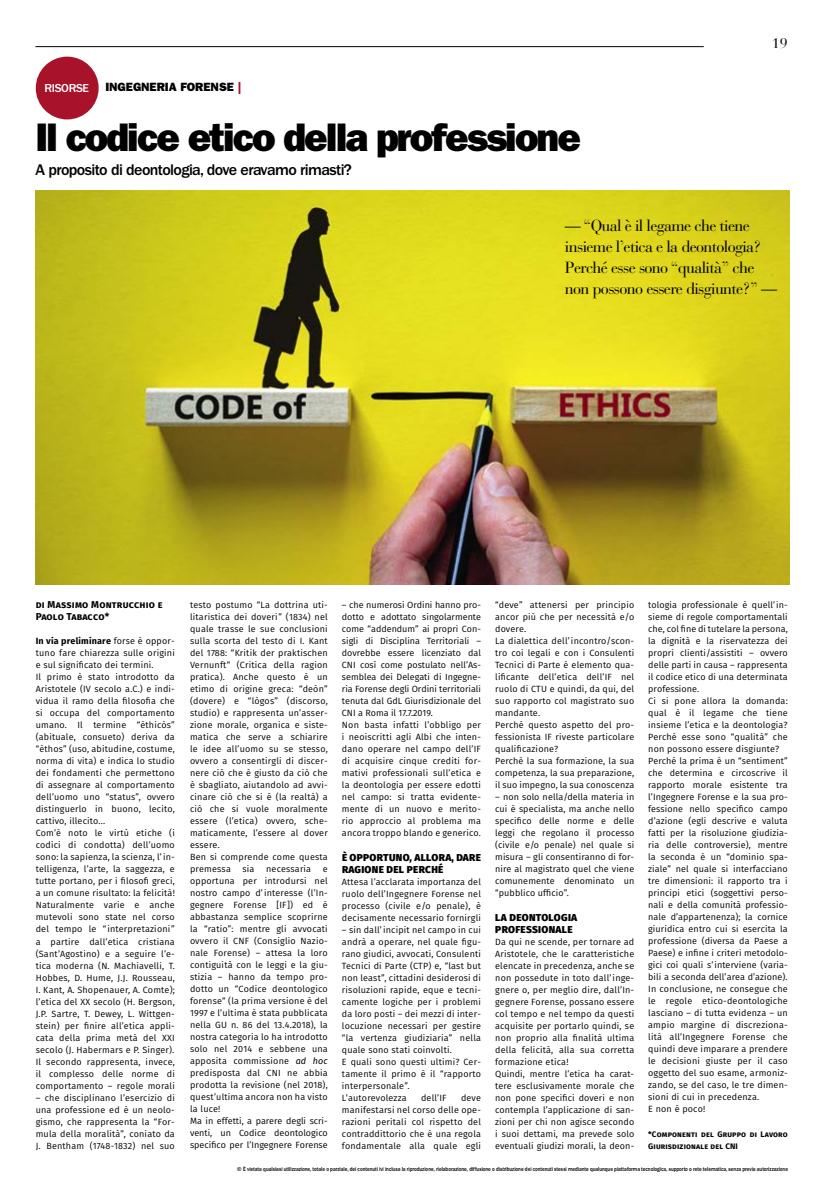
<style>
.page{position:relative;width:823px;height:1191px;background:#fff}
.page>*{position:absolute;margin:0;border:0;box-sizing:border-box;transform-origin:0 0}
.t1{font:40px "ITC Franklin Gothic Std Hvy";letter-spacing:-.05em;color:#000}
.t2{font:16px/21px "Bauer Bodoni Std";letter-spacing:-.04em;color:#000}
.t3{font:500 16px "ITC Franklin Gothic Std";letter-spacing:-.04em;color:#000}
.t4{font:14px "Bauer Bodoni Std";color:#000}
.t5{font:12px "ITC Franklin Gothic Std Hvy";color:#000}
.t6{font:500 12px "ITC Franklin Gothic Std";letter-spacing:-.03em;color:#fff}
.t7{font:800 10px/12px "Fira Sans";letter-spacing:.03em;color:#000}
.t8{font:700 10px/12px "Fira Sans";letter-spacing:.02em;color:#000}
.t9{font:9px/12px "Fira Sans";letter-spacing:.02em;color:#000}
.t10{font:9px/12px "Fira Sans";color:#000}
.t11{font:700 8px/12px "Fira Sans";letter-spacing:.02em;color:#000}
.t12{font:500 6px "Franklin Gothic";letter-spacing:-.01em;color:#000}
.s1{color:#a9132a}
.s2{font-weight:700}
.s3{font-style:italic}
</style>
<div class="page">
<hr style="left:35px;top:46px;width:668px;height:1px;background:#000">
<img style="left:36px;top:190px;width:752px;height:394px">
<div style="left:36px;top:57px;width:63px;height:62px;background:#a9132a;border-radius:50%"></div>
<h3 class="t6" style="left:45px;top:81px;width:46px">RISORSE</h3>
<h3 class="t5" style="left:105px;top:80px;width:137px">INGEGNERIA FORENSE <span class="s1">|</span></h3>
<h1 class="t1" style="left:35px;top:114px;width:546px">Il codice etico della professione</h1>
<h2 class="t3" style="left:35px;top:161px;width:318px">A proposito di deontologia, dove eravamo rimasti?</h2>
<h3 class="t4" style="left:771px;top:35px;width:17px">19</h3>
<h2 class="t2" style="left:564px;top:215px;width:214px">— “Qual è il legame che tiene insieme l’etica e la deontologia?<br>Perché esse sono “qualità” che non possono essere disgiunte?” —</h2>
<p class="t8" style="left:36px;top:598px;width:128px">di Massimo Montrucchio e<br>Paolo Tabacco*</p>
<p class="t9" style="left:36px;top:635px;width:140px"><span class="s2">In via preliminare</span> forse è oppor&shy;tuno fare chiarezza sulle origini e sul significato dei termini.<br>Il primo è stato introdotto da<br>Aristotele (IV secolo a.C.) e indi&shy;vidua il ramo della filosofia che si occupa del comportamento umano. Il termine “èthicòs” (abituale, consueto) deriva da “èthos” (uso, abitudine, costume, norma di vita) e indica lo studio dei fondamenti che permettono di assegnare al comportamento dell’uomo uno “status”, ovvero distinguerlo in buono, lecito, cattivo, illecito...<br>Com’è noto le virtù etiche (i codici di condotta) dell’uomo sono: la sapienza, la scienza, l’in&shy;telligenza, l’arte, la saggezza, e tutte portano, per i filosofi greci, a un comune risultato: la felicità!<br>Naturalmente varie e anche mutevoli sono state nel corso del tempo le “interpretazioni” a partire dall’etica cristiana (Sant’Agostino) e a seguire l’e&shy;tica moderna (N. Machiavelli, T.<br>Hobbes, D. Hume, J.J. Rousseau,<br>I. Kant, A. Shopenauer, A. Comte); l’etica del XX secolo (H. Bergson,<br>J.P. Sartre, T. Dewey, L. Wittgen&shy;stein) per finire all’etica appli&shy;cata della prima metà del XXI secolo (J. Habermars e P. Singer).<br>Il secondo rappresenta, invece, il complesso delle norme di comportamento – regole morali</p>
<p class="t9" style="left:36px;top:1091px;width:140px;text-align:justify">– che disciplinano l’esercizio di una professione ed è un neolo&shy;gismo, che rappresenta la “For&shy;mula della moralità”, coniato da J. Bentham (1748-1832) nel suo</p>
<p class="t9" style="left:190px;top:599px;width:139px">testo postumo “La dottrina uti&shy;litaristica dei doveri” (1834) nel quale trasse le sue conclusioni sulla scorta del testo di I. Kant del 1788: “Kritik der praktischen<br>Vernunft“ (Critica della ragion pratica). Anche questo è un etimo di origine greca: “deòn” (dovere) e “lògos” (discorso, studio) e rappresenta un’asser&shy;zione morale, organica e siste&shy;matica che serve a schiarire le idee all’uomo su se stesso, ovvero a consentirgli di discer&shy;nere ciò che è giusto da ciò che è sbagliato, aiutandolo ad avvi&shy;cinare ciò che si è (la realtà) a ciò che si vuole moralmente essere (l’etica) ovvero, sche&shy;maticamente, l’essere al dover essere.<br>Ben si comprende come questa premessa</p>
<p class="t9" style="left:242px;top:863px;width:13px">sia</p>
<p class="t9" style="left:266px;top:863px;width:47px">necessaria</p>
<p class="t9" style="left:190px;top:863px;width:139px;text-indent:133px">e opportuna per introdursi nel nostro campo d’interesse (l’In&shy;gegnere Forense [IF]) ed è abbastanza semplice scoprirne la “ratio”: mentre gli avvocati ovvero il CNF (Consiglio Nazio&shy;nale Forense) – attesa la loro contiguità con le leggi e la giu&shy;stizia – hanno da tempo pro&shy;dotto un “Codice deontologico forense“ (la prima versione è del<br>1997 e l’ultima è stata pubblicata nella GU n. 86 del 13.4.2018), la nostra categoria lo ha introdotto solo nel 2014 e sebbene una apposita commissione <span class="s3">ad hoc </span>predisposta dal CNI ne abbia prodotta la revisione (nel 2018), quest’ultima ancora non ha visto la luce!<br>Ma in effetti, a parere degli scri&shy;venti, un Codice deontologico specifico per l’Ingegnere Forense</p>
<p class="t10" style="left:342px;top:599px;width:140px">– che numerosi Ordini hanno pro&shy;dotto e adottato singolarmente come “addendum” ai propri Con&shy;sigli di Disciplina Territoriali – dovrebbe essere licenziato dal<br>CNI così come postulato nell’As&shy;semblea dei Delegati di Ingegne&shy;ria Forense degli Ordini territoriali tenuta dal GdL Giurisdizionale del<br>CNI a Roma il 17.7.2019.<br>Non basta infatti l’obbligo per i neoiscritti agli Albi che inten&shy;dano operare nel campo dell’IF di acquisire cinque crediti for&shy;mativi professionali sull’etica e la deontologia per essere edotti nel campo: si tratta evidente&shy;mente di un nuovo e merito&shy;rio approccio al problema ma ancora troppo blando e generico.</p>
<p class="t7" style="left:342px;top:850px;width:140px">È OPPORTUNO, ALLORA, DARE<br>RAGIONE DEL PERCHÉ</p>
<p class="t9" style="left:342px;top:875px;width:140px;text-align:justify">Attesa l’acclarata importanza del ruolo dell’Ingegnere Forense nel processo (civile e/o penale), è decisamente necessario fornirgli</p>
<p class="t9" style="left:342px;top:923px;width:140px">– sin dall’incipit nel campo in cui andrà a operare, nel quale figu&shy;rano giudici, avvocati, Consulenti<br>Tecnici di Parte (CTP) e, “last but non least”, cittadini desiderosi di risoluzioni rapide, eque e tecni&shy;camente logiche per i problemi da loro posti – dei mezzi di inter&shy;locuzione necessari per gestire “la vertenza giudiziaria” nella quale sono stati coinvolti.<br>E quali sono questi ultimi? Cer&shy;tamente il primo è il “rapporto interpersonale”.<br>L’autorevolezza</p>
<p class="t9" style="left:421px;top:1091px;width:27px">dell’IF</p>
<p class="t9" style="left:342px;top:1091px;width:140px;text-align:justify;text-indent:119px">deve manifestarsi nel corso delle ope&shy;razioni peritali col rispetto del contraddittorio che è una regola fondamentale alla quale egli</p>
<p class="t9" style="left:495px;top:599px;width:140px">“deve” attenersi per principio ancor più che per necessità e/o dovere.<br>La dialettica dell’incontro/scon&shy;tro coi legali e con i Consulenti<br>Tecnici di Parte è elemento qua&shy;lificante dell’etica dell’IF nel ruolo di CTU e quindi, da qui, del suo rapporto col magistrato suo mandante.<br>Perché questo aspetto del pro&shy;fessionista IF riveste particolare qualificazione?<br>Perché la sua formazione, la sua competenza, la sua preparazione, il suo impegno, la sua conoscenza</p>
<p class="t9" style="left:495px;top:791px;width:140px;text-align:justify">– non solo nella/della materia in cui è specialista, ma anche nello specifico delle norme e delle leggi che regolano il processo (civile e/o penale) nel quale si misura – gli consentiranno di for&shy;nire al magistrato quel che viene comunemente denominato un “pubblico ufficio”.</p>
<p class="t7" style="left:495px;top:910px;width:83px">LA DEONTOLOGIA<br>PROFESSIONALE</p>
<p class="t9" style="left:495px;top:935px;width:140px">Da qui ne scende, per tornare ad<br>Aristotele, che le caratteristiche elencate in precedenza, anche se non possedute in toto dall’inge&shy;gnere o, per meglio dire, dall’In&shy;gegnere Forense, possano essere col tempo e nel tempo da questi acquisite per portarlo quindi, se non proprio alla finalità ultima della felicità, alla sua corretta formazione etica!<br>Quindi, mentre l’etica ha carat&shy;tere esclusivamente morale che non pone specifici doveri e non contempla l’applicazione di san&shy;zioni per chi non agisce secondo i suoi dettami, ma prevede solo eventuali giudizi morali, la deon-</p>
<p class="t9" style="left:647px;top:599px;width:141px">tologia professionale è quell’in&shy;sieme di regole comportamentali che, col fine di tutelare la persona, la dignità e la riservatezza dei propri clienti/assistiti – ovvero delle parti in causa – rappresenta il codice etico di una determinata professione.<br>Ci si pone allora la domanda: qual è il legame che tiene insieme l’etica e la deontologia?<br>Perché esse sono “qualità” che non possono essere disgiunte?<br>Perché la prima è un “sentiment” che determina e circoscrive il rapporto morale esistente tra l’Ingegnere Forense e la sua pro&shy;fessione nello specifico campo d’azione (egli descrive e valuta fatti per la risoluzione giudizia&shy;ria delle controversie), mentre la seconda è un “dominio spa&shy;ziale” nel quale si interfacciano tre dimensioni: il rapporto tra i principi etici (soggettivi perso&shy;nali e della comunità professio&shy;nale d’appartenenza); la cornice giuridica entro cui si esercita la professione (diversa da Paese a<br>Paese) e infine i criteri metodolo&shy;gici coi quali s’interviene (varia&shy;bili a seconda dell’area d’azione).<br>In conclusione, ne consegue che le regole etico-deontologiche lasciano – di tutta evidenza – un ampio margine di discreziona&shy;lità all’Ingegnere Forense che quindi deve imparare a prendere le decisioni giuste per il caso oggetto del suo esame, armoniz&shy;zando, se del caso, le tre dimen&shy;sioni di cui in precedenza.<br>E non è poco!</p>
<p class="t11" style="left:647px;top:1127px;width:141px">*Componenti del Gruppo di Lavoro<br>Giurisdizionale del CNI</p>
<p class="t12" style="left:237px;top:1166px;width:552px">© È vietata qualsiasi utilizzazione, totale o parziale, dei contenuti ivi inclusa la riproduzione, rielaborazione, diffusione o distribuzione dei contenuti stessi mediante qualunque piattaforma tecnologica, supporto o rete telematica, senza previa autorizzazione</p>
</div>
